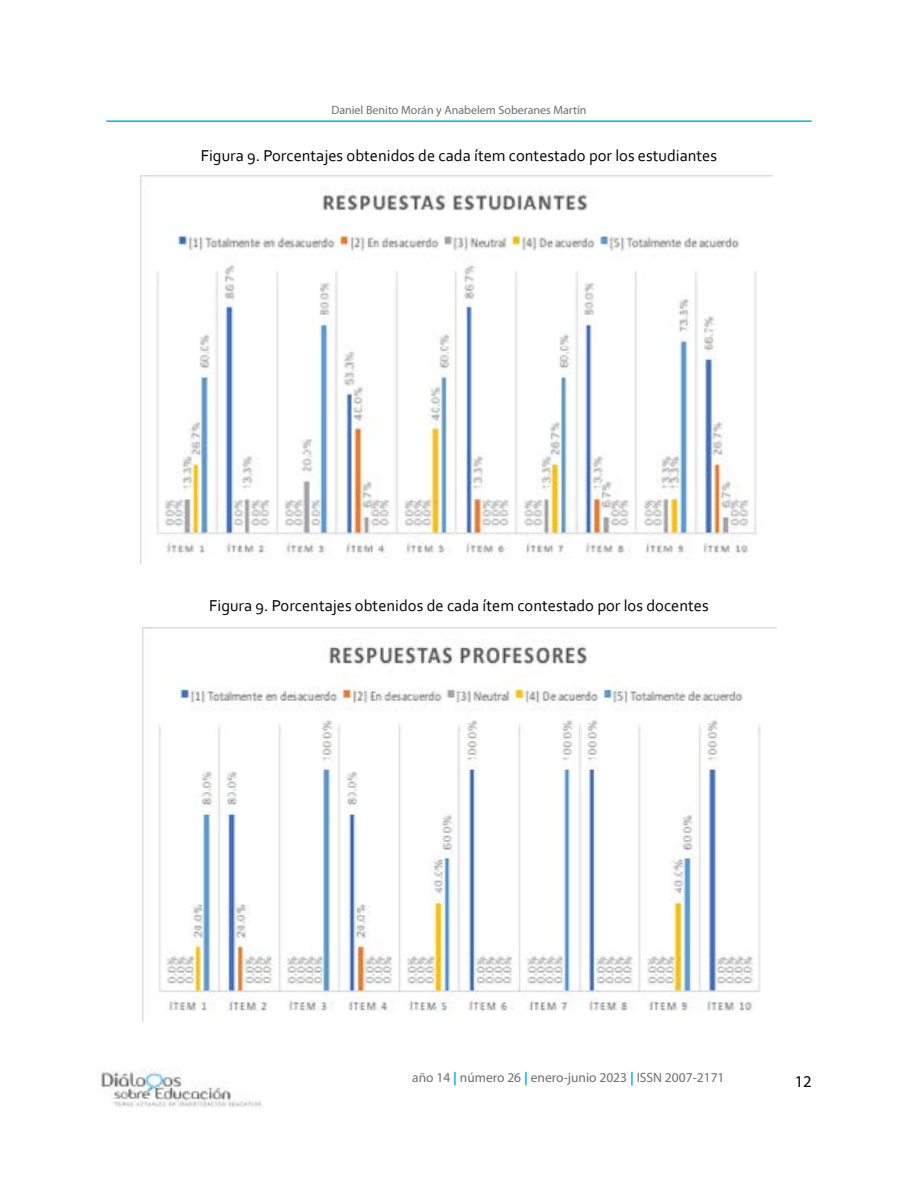
<style>
.page{position:relative;width:918px;height:1188px;background:#fff}
.page>*{position:absolute;margin:0;border:0;box-sizing:border-box;transform-origin:0 0}
.t1{font:16.5px "Corbel";color:#000}
.t2{font:16.5px "Myriad Pro";color:#000}
.t3{font:13.5px "Myriad Pro";color:#6d6e71}
.t4{font:12px "Myriad Pro";color:#6d6e71}
.s1{font-weight:700;color:#00aeef}
</style>
<div class="page">
<hr style="left:106px;top:120px;width:706px;height:2px;background:#00aeef">
<img style="left:97px;top:1068px;width:165px;height:39px">
<img style="left:141px;top:176px;width:632px;height:387px">
<img style="left:143px;top:628px;width:633px;height:394px">
<p class="t4" style="left:331px;top:104px;width:257px">Daniel Benito Morán y Anabelem Soberanes Martín</p>
<p class="t1" style="left:201px;top:146px;width:518px">Figura 9. Porcentajes obtenidos de cada ítem contestado por los estudiantes</p>
<p class="t1" style="left:209px;top:595px;width:501px">Figura 9. Porcentajes obtenidos de cada ítem contestado por los docentes</p>
<p class="t3" style="left:412px;top:1070px;width:314px">año 14 <span class="s1">|</span> número 26 <span class="s1">|</span> enero-junio 2023 <span class="s1">|</span> ISSN 2007-2171</p>
<p class="t2" style="left:795px;top:1072px;width:18px">12</p>
</div>
